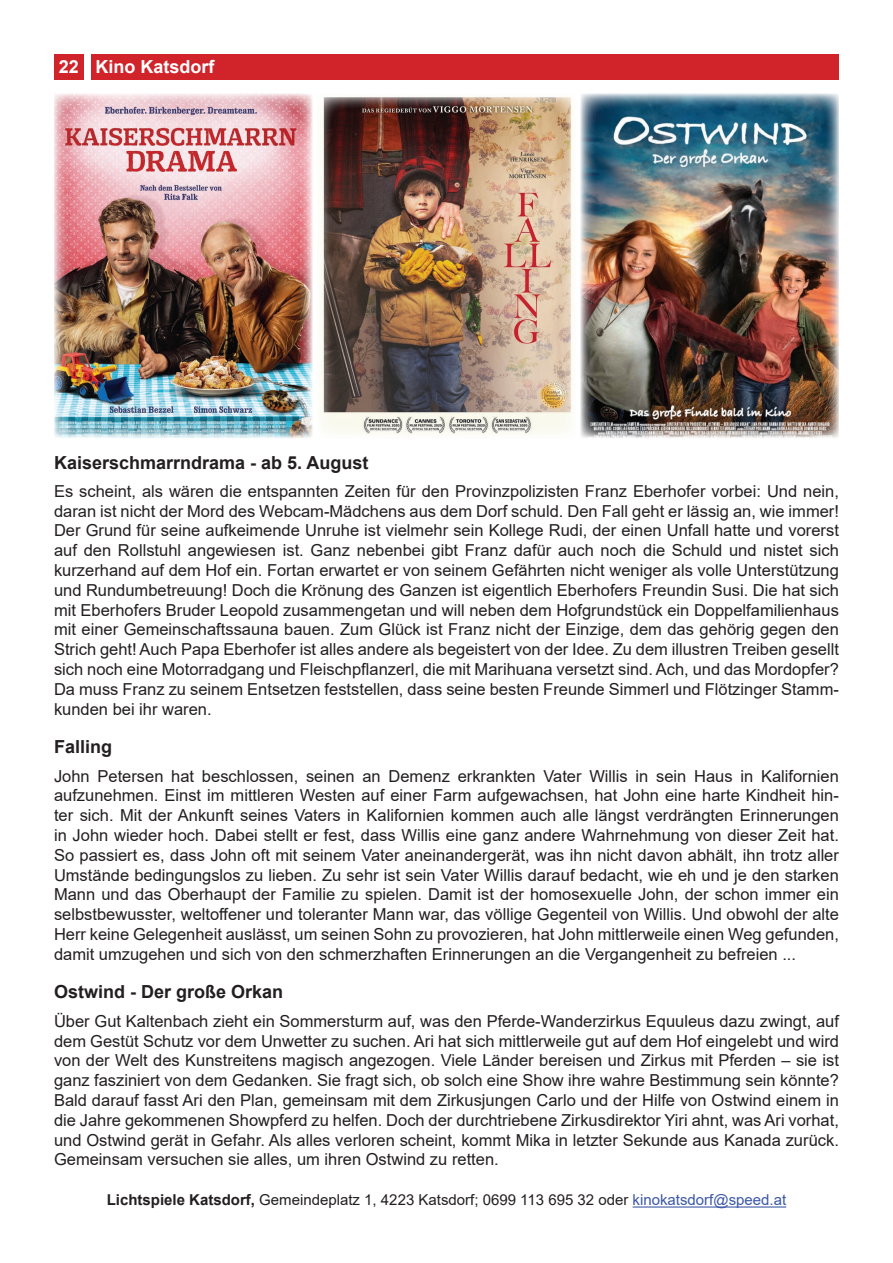
<style>
.page{position:relative;width:893px;height:1263px;background:#fff}
.page>*{position:absolute;margin:0;border:0;box-sizing:border-box;transform-origin:0 0}
.t1{font:700 18px "Arial";color:#231f20}
.t2{font:700 18px "Arial";color:#fff}
.t3{font:16.5px/19.8px "Arial";color:#231f20;text-align:justify}
.t4{font:15px "Arial";color:#231f20}
.s1{font-weight:700}
.s2{color:#3b57a6}
</style>
<div class="page">
<div style="left:91px;top:54px;width:748px;height:26px;background:#d1232a"></div>
<div style="left:54px;top:54px;width:30px;height:26px;background:#d1232a"></div>
<hr style="left:633px;top:1206px;width:153px;height:1px;background:#3b57a6">
<img style="left:54px;top:94px;width:258px;height:344px">
<img style="left:321px;top:96px;width:251px;height:339px">
<img style="left:581px;top:94px;width:258px;height:344px">
<p class="t2" style="left:59px;top:54px;width:157px">22 Kino Katsdorf</p>
<p class="t1" style="left:54px;top:449px;width:316px">Kaiserschmarrndrama - ab 5. August</p>
<p class="t3" style="left:54px;top:481px;width:786px">Es scheint, als wären die entspannten Zeiten für den Provinzpolizisten Franz Eberhofer vorbei: Und nein, daran ist nicht der Mord des Webcam-Mädchens aus dem Dorf schuld. Den Fall geht er lässig an, wie immer!<br>Der Grund für seine aufkeimende Unruhe ist vielmehr sein Kollege Rudi, der einen Unfall hatte und vorerst auf den Rollstuhl angewiesen ist. Ganz nebenbei gibt Franz dafür auch noch die Schuld und nistet sich kurzerhand auf dem Hof ein. Fortan erwartet er von seinem Gefährten nicht weniger als volle Unterstützung und Rundumbetreuung! Doch die Krönung des Ganzen ist eigentlich Eberhofers Freundin Susi. Die hat sich mit Eberhofers Bruder Leopold zusammengetan und will neben dem Hofgrundstück ein Doppelfamilienhaus mit einer Gemeinschaftssauna bauen. Zum Glück ist Franz nicht der Einzige, dem das gehörig gegen den Strich geht! Auch Papa Eberhofer ist alles andere als begeistert von der Idee. Zu dem illustren Treiben gesellt sich noch eine Motorradgang und Fleischpflanzerl, die mit Marihuana versetzt sind. Ach, und das Mordopfer?<br>Da muss Franz zu seinem Entsetzen feststellen, dass seine besten Freunde Simmerl und Flötzinger Stamm&shy;kunden bei ihr waren.</p>
<p class="t1" style="left:54px;top:734px;width:60px">Falling</p>
<p class="t3" style="left:54px;top:766px;width:786px">John Petersen hat beschlossen, seinen an Demenz erkrankten Vater Willis in sein Haus in Kalifornien aufzunehmen. Einst im mittleren Westen auf einer Farm aufgewachsen, hat John eine harte Kindheit hin&shy;ter sich. Mit der Ankunft seines Vaters in Kalifornien kommen auch alle längst verdrängten Erinnerungen in John wieder hoch. Dabei stellt er fest, dass Willis eine ganz andere Wahrnehmung von dieser Zeit hat.<br>So passiert es, dass John oft mit seinem Vater aneinandergerät, was ihn nicht davon abhält, ihn trotz aller Umstände bedingungslos zu lieben. Zu sehr ist sein Vater Willis darauf bedacht, wie eh und je den starken Mann und das Oberhaupt der Familie zu spielen. Damit ist der homosexuelle John, der schon immer ein selbstbewusster, weltoffener und toleranter Mann war, das völlige Gegenteil von Willis. Und obwohl der alte Herr keine Gelegenheit auslässt, um seinen Sohn zu provozieren, hat John mittlerweile einen Weg gefunden, damit umzugehen und sich von den schmerzhaften Erinnerungen an die Vergangenheit zu befreien ...</p>
<p class="t1" style="left:54px;top:979px;width:231px">Ostwind - Der große Orkan</p>
<p class="t3" style="left:54px;top:1011px;width:786px">Über Gut Kaltenbach zieht ein Sommersturm auf, was den Pferde-Wanderzirkus Equuleus dazu zwingt, auf dem Gestüt Schutz vor dem Unwetter zu suchen. Ari hat sich mittlerweile gut auf dem Hof eingelebt und wird von der Welt des Kunstreitens magisch angezogen. Viele Länder bereisen und Zirkus mit Pferden – sie ist ganz fasziniert von dem Gedanken. Sie fragt sich, ob solch eine Show ihre wahre Bestimmung sein könnte?<br>Bald darauf fasst Ari den Plan, gemeinsam mit dem Zirkusjungen Carlo und der Hilfe von Ostwind einem in die Jahre gekommenen Showpferd zu helfen. Doch der durchtriebene Zirkusdirektor Yiri ahnt, was Ari vorhat, und Ostwind gerät in Gefahr. Als alles verloren scheint, kommt Mika in letzter Sekunde aus Kanada zurück.<br>Gemeinsam versuchen sie alles, um ihren Ostwind zu retten.</p>
<p class="t4" style="left:107px;top:1190px;width:681px"><span class="s1">Lichtspiele Katsdorf,</span> Gemeindeplatz 1, 4223 Katsdorf; 0699 113 695 32 oder <span class="s2">kinokatsdorf@speed.at</span></p>
</div>
